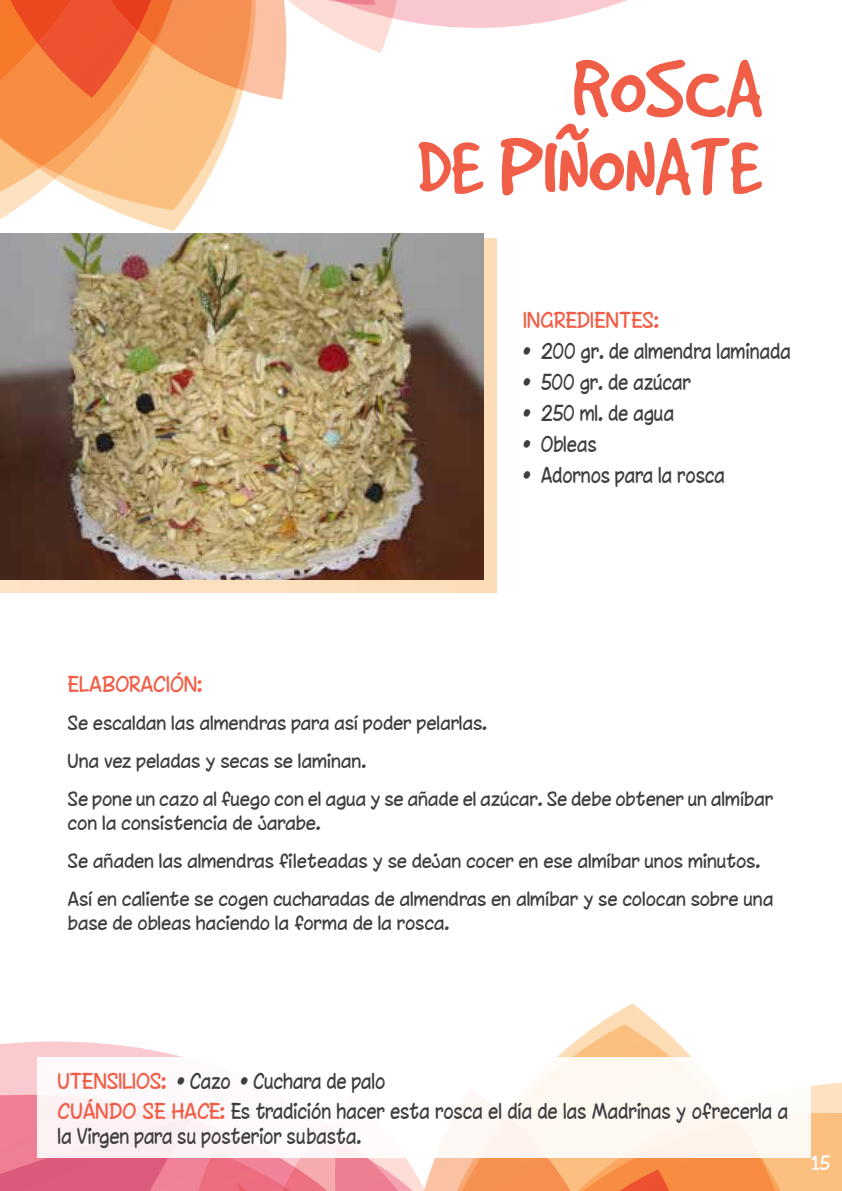
<style>
.page{position:relative;width:842px;height:1191px;background:#fff}
.page>*{position:absolute;margin:0;border:0;box-sizing:border-box;transform-origin:0 0}
.t1{font:90px/78px "Good Dog";color:#f15e47;text-align:right}
.t2{font:20px/30px "Chinacat";color:#3e3e3f;scale:.9 1}
.t3{font:20px "Chinacat";color:#f15e47}
.t4{font:18px/38px "Chinacat";color:#3e3e3f}
.t5{font:18px "Chinacat";color:#fff}
.s1{color:#f15e47}
</style>
<div class="page">
<svg style="left:0;top:1041px;width:182px;height:40px"></svg>
<svg style="left:557px;top:1003px;width:134px;height:54px"></svg>
<svg style="left:0;top:1081px;width:842px;height:110px;background:#f19481"></svg>
<svg style="left:0;top:0;width:627px;height:226px"></svg>
<svg style="left:0;top:239px;width:496px;height:353px;background:#f1d3b2"></svg>
<img style="left:0;top:233px;width:483px;height:346px">
<div style="left:37px;top:1057px;width:773px;height:100px;background:#fef9f8"></div>
<h1 class="t1" style="left:417px;top:48px;width:347px">ROSCA<br>DE PIÑONATE</h1>
<p class="t3" style="left:524px;top:308px;width:137px">INGREDIENTES:</p>
<p class="t2" style="left:524px;top:336px;width:299px">• 200 gr. de almendra laminada</p>
<p class="t2" style="left:524px;top:367px;width:188px">• 500 gr. de azúcar</p>
<p class="t2" style="left:524px;top:398px;width:169px">• 250 ml. de agua</p>
<p class="t2" style="left:524px;top:429px;width:83px">• Obleas</p>
<p class="t2" style="left:524px;top:460px;width:226px">• Adornos para la rosca</p>
<p class="t3" style="left:68px;top:671px;width:136px">ELABORACIÓN:</p>
<p class="t4" style="left:68px;top:703px;width:707px">Se escaldan las almendras para así poder pelarlas.<br>Una vez peladas y secas se laminan.<br>Se pone un cazo al fuego con el agua y se añade el azúcar. Se debe obtener un almíbar</p>
<p class="t4" style="left:68px;top:803px;width:707px">con la consistencia de jarabe.<br>Se añaden las almendras fileteadas y se dejan cocer en ese almíbar unos minutos.<br>Así en caliente se cogen cucharadas de almendras en almíbar y se colocan sobre una</p>
<p class="t4" style="left:68px;top:903px;width:383px">base de obleas haciendo la forma de la rosca.</p>
<p class="t2" style="left:58px;top:1066px;width:813px"><span class="s1">UTENSILIOS:</span> • Cazo • Cuchara de palo<br><span class="s1">CUÁNDO SE HACE:</span> Es tradición hacer esta rosca el día de las Madrinas y ofrecerla a</p>
<p class="t2" style="left:58px;top:1121px;width:339px">la Virgen para su posterior subasta.</p>
<p class="t5" style="left:812px;top:1152px;width:20px">15</p>
</div>
